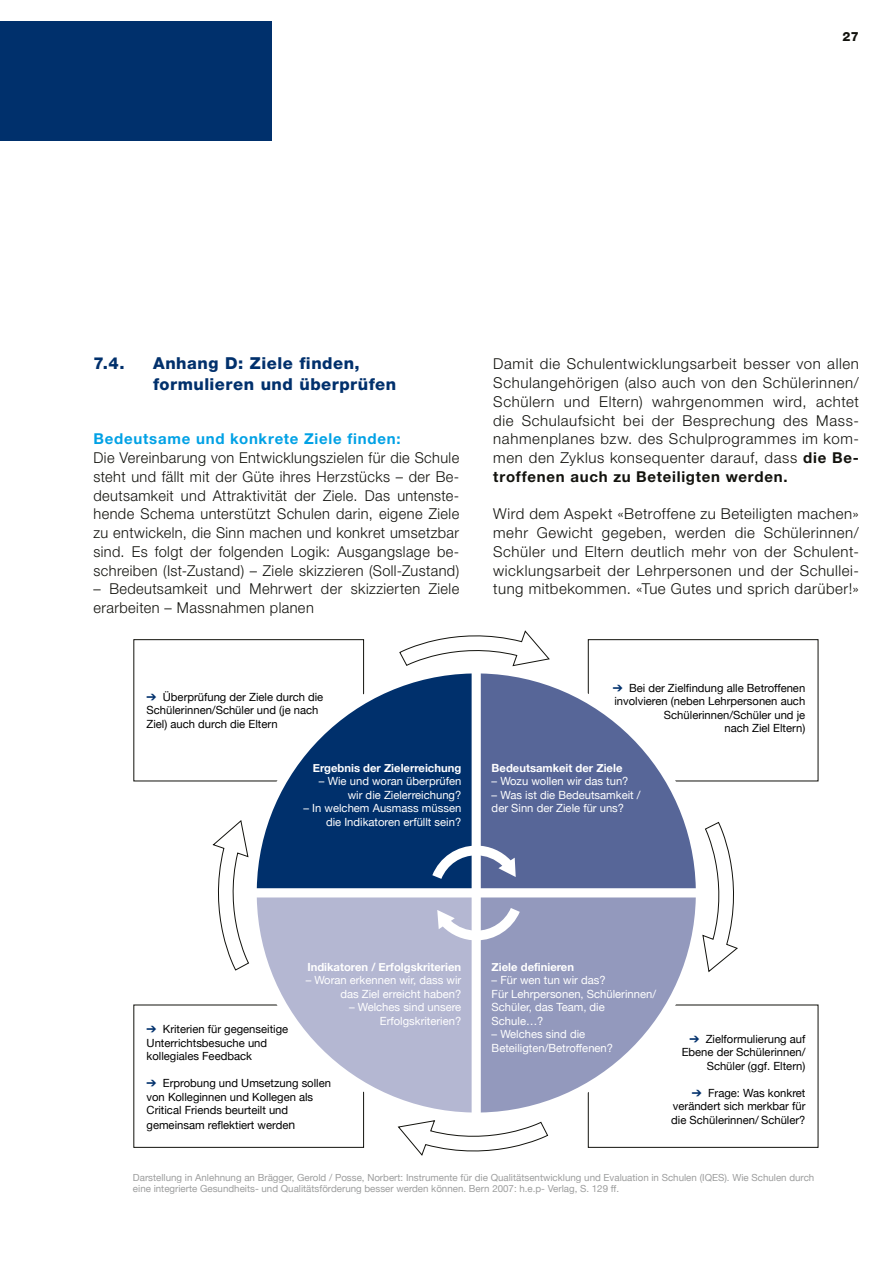
<style>
.page{position:relative;width:893px;height:1263px;background:#fff}
.page>*{position:absolute;margin:0;border:0;box-sizing:border-box;transform-origin:0 0}
.t1{font:800 16.5px/21px "Helvetica Neue";letter-spacing:.03em;color:#00306c}
.t2{font:300 15px/18.8px "Helvetica Neue";letter-spacing:.03em;color:#12120d;text-align:justify}
.t3{font:700 15px "Helvetica Neue";letter-spacing:.05em;color:#00a1e5}
.t4{font:800 12.75px "Helvetica Neue";color:#12120d}
.t5{font:11.25px/13.5px "Helvetica Neue";color:#000}
.t6{font:11.25px/13.5px "Helvetica Neue";color:#fff;text-align:right}
.t7{font:700 11.25px "Helvetica Neue";color:#fff}
.t8{font:9.75px/11.7px "Helvetica Neue";color:#9d9e9e}
.s1{color:#00306c}
.s2{font-weight:700}
.s3{font-size:12.15px}
</style>
<div class="page">
<div style="left:0;top:21px;width:272px;height:119px;background:#00306c"></div>
<div style="left:134px;top:639px;width:230px;height:142px;border:1px solid #12120d"></div>
<div style="left:588px;top:639px;width:230px;height:142px;border:1px solid #12120d"></div>
<svg style="left:248px;top:664px;width:224px;height:224px;fill:#00306c"></svg>
<svg style="left:248px;top:888px;width:224px;height:234px;fill:#b4b7d2"></svg>
<svg style="left:480px;top:664px;width:225px;height:224px;fill:#576698"></svg>
<svg style="left:480px;top:888px;width:225px;height:234px;fill:#9399bd"></svg>
<svg style="left:399px;top:630px;width:150px;height:36px"></svg>
<svg style="left:702px;top:822px;width:36px;height:150px"></svg>
<svg style="left:398px;top:1120px;width:150px;height:36px"></svg>
<svg style="left:213px;top:820px;width:36px;height:150px"></svg>
<svg style="left:432px;top:845px;width:84px;height:34px"></svg>
<svg style="left:437px;top:908px;width:83px;height:32px"></svg>
<p class="t4" style="left:842px;top:29px;width:18px">27</p>
<p class="t1" style="left:94px;top:353px;width:33px">7.4.</p>
<p class="t1" style="left:153px;top:353px;width:245px">Anhang D: Ziele finden, formulieren und überprüfen</p>
<p class="t3" style="left:94px;top:430px;width:308px">Bedeutsame und konkrete Ziele finden:</p>
<p class="t2" style="left:94px;top:448px;width:367px">Die Vereinbarung von Entwicklungszielen für die Schule steht und fällt mit der Güte ihres Herzstücks – der Be&shy;deutsamkeit und Attraktivität der Ziele. Das untenste&shy;hende Schema unterstützt Schulen darin, eigene Ziele zu entwickeln, die Sinn machen und konkret umsetzbar sind. Es folgt der folgenden Logik: Ausgangslage be&shy;schreiben (Ist-Zustand) – Ziele skizzieren (Soll-Zustand)</p>
<p class="t2" style="left:94px;top:579px;width:367px">– Bedeutsamkeit und Mehrwert der skizzierten Ziele erarbeiten – Massnahmen planen</p>
<p class="t5" style="left:147px;top:691px;width:178px"><span class="s1">➔</span> Überprüfung der Ziele durch die<br>Schülerinnen/Schüler und (je nach<br>Ziel) auch durch die Eltern</p>
<p class="t7" style="left:313px;top:759px;width:150px">Ergebnis der Zielerreichung</p>
<p class="t6" style="left:319px;top:775px;width:144px">– Wie und woran überprüfen wir die Zielerreichung?</p>
<p class="t6" style="left:304px;top:802px;width:159px">– In welchem Ausmass müssen die Indikatoren erfüllt sein?</p>
<p class="t2" style="left:493px;top:354px;width:367px">Damit die Schulentwicklungsarbeit besser von allen Schulangehörigen (also auch von den Schülerinnen/ Schülern und Eltern) wahrgenommen wird, achtet die Schulaufsicht bei der Besprechung des Mass&shy;nahmenplanes bzw. des Schulprogrammes im kom&shy;men den Zyklus konsequenter darauf, dass <span class="s2">die Be&shy;troffenen auch zu Beteiligten werden.</span></p>
<p class="t2" style="left:493px;top:504px;width:367px">Wird dem Aspekt «Betroffene zu Beteiligten machen» mehr Gewicht gegeben, werden die Schülerinnen/ Schüler und Eltern deutlich mehr von der Schulent&shy;wicklungsarbeit der Lehrpersonen und der Schullei&shy;tung mitbekommen. «Tue Gutes und sprich darüber!»</p>
<p class="t5" style="left:613px;top:682px;width:194px;text-align:right"><span class="s1">➔</span> Bei der Zielfindung alle Betroffenen involvieren (neben Lehrpersonen auch<br>Schülerinnen/Schüler und je<br>nach Ziel Eltern)</p>
<p class="t7" style="left:492px;top:759px;width:132px">Bedeutsamkeit der Ziele</p>
<p class="t6" style="left:492px;top:775px;width:138px">– Wozu wollen wir das tun?</p>
<p class="t6" style="left:492px;top:788px;width:150px;text-align:left">– Was ist die Bedeutsamkeit / der Sinn der Ziele für uns?</p>
<p class="t7" style="left:307px;top:958px;width:155px">Indikatoren / Erfolgskriterien</p>
<p class="t6" style="left:306px;top:974px;width:157px">– Woran erkennen wir, dass wir das Ziel erreicht haben?</p>
<p class="t6" style="left:349px;top:1001px;width:114px">– Welches sind unsere<br>Erfolgskriterien?</p>
<p class="t5" style="left:147px;top:1023px;width:143px"><span class="s1">➔</span> Kriterien für gegenseitige<br>Unterrichtsbesuche und kollegiales Feedback</p>
<p class="t5" style="left:147px;top:1077px;width:186px"><span class="s1">➔</span> Erprobung und Umsetzung sollen von Kolleginnen und Kollegen als<br>Critical Friends beurteilt und</p>
<p class="t5" style="left:147px;top:1118px;width:150px">gemeinsam reflektiert werde<span class="s3">n</span></p>
<p class="t7" style="left:492px;top:958px;width:84px">Ziele definieren</p>
<p class="t6" style="left:492px;top:974px;width:166px;text-align:left">– Für wen tun wir das?<br>Für Lehrpersonen, Schülerinnen/<br>Schüler, das Team, die<br>Schule…?</p>
<p class="t6" style="left:492px;top:1028px;width:123px;text-align:left">– Welches sind die<br>Beteiligten/Betroffenen?</p>
<p class="t5" style="left:682px;top:1033px;width:125px;text-align:right"><span class="s1">➔</span> Zielformulierung auf<br>Ebene der Schülerinnen/<br>Schüler (ggf. Eltern)</p>
<p class="t5" style="left:671px;top:1087px;width:136px;text-align:justify;text-indent:21px"><span class="s1">➔</span> Frage: Was konkret verändert sich merkbar für die Schülerinnen/ Schüler?</p>
<p class="t8" style="left:133px;top:1172px;width:683px">Darstellung in Anlehnung an Brägger, Gerold / Posse, Norbert: Instrumente für die Qualitätsentwicklung und Evaluation in Schulen (IQES). Wie Schulen durch eine integrierte Gesundheits- und Qualitätsförderung besser werden können. Bern 2007: h.e.p- Verlag, S. 129 ff.</p>
</div>
